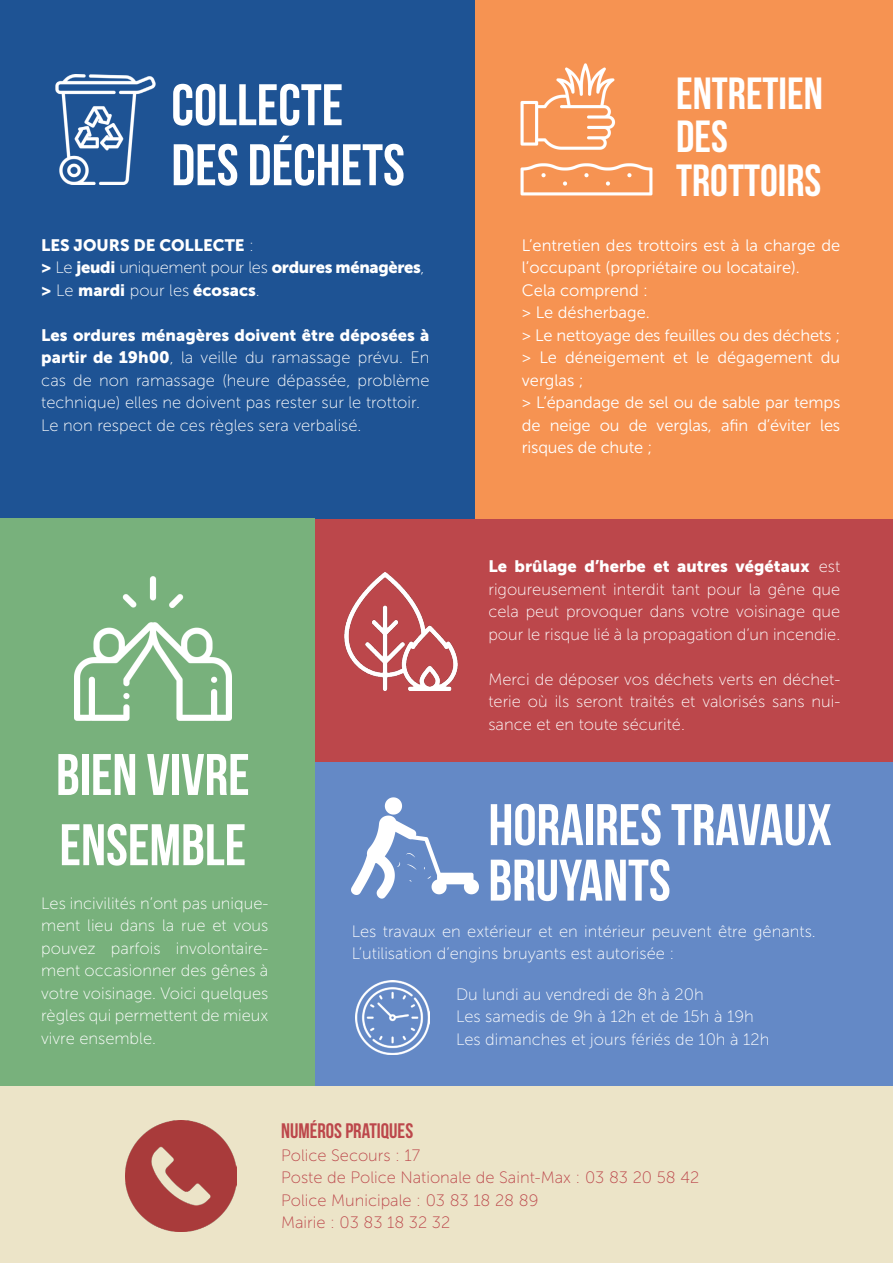
<style>
.page{position:relative;width:893px;height:1263px;background:#fff}
.page>*{position:absolute;margin:0;border:0;box-sizing:border-box;transform-origin:0 0}
.t1{font:700 58.5px/55.5px "Bebas Neue";color:#fff}
.t2{font:700 45px "Bebas Neue";color:#fff}
.t3{font:700 21px "Bebas Neue";color:#bc474b}
.t4{font:16.5px/22.5px "Museo Sans 100";color:#fff;text-align:justify}
.t5{font:16.5px/22.5px "Museo Sans 300";color:#fff}
.t6{font:16.5px "Museo Sans 100";color:#bc474b}
.t7{font:16.5px "Museo Sans 900";color:#fff}
.t8{font:16.5px "Museo Sans 900";letter-spacing:-.02em;color:#fff}
.s1{font-family:"Museo Sans 100"}
.s2{font-family:"Museo Sans 900"}
</style>
<div class="page">
<div style="left:315px;top:761px;width:578px;height:325px;background:#6489c6"></div>
<div style="left:315px;top:519px;width:578px;height:243px;background:#bc474b"></div>
<div style="left:0;top:0;width:475px;height:519px;background:#1e5394"></div>
<div style="left:0;top:519px;width:315px;height:744px;background:#78b17c"></div>
<div style="left:0;top:1086px;width:893px;height:177px;background:#ece4c8"></div>
<img style="left:75px;top:576px;width:156px;height:145px">
<img style="left:355px;top:980px;width:75px;height:75px">
<img style="left:125px;top:1121px;width:111px;height:111px">
<img style="left:351px;top:797px;width:127px;height:102px">
<img style="left:344px;top:573px;width:114px;height:117px">
<div style="left:475px;top:0;width:418px;height:519px;background:#f69352"></div>
<img style="left:55px;top:75px;width:101px;height:110px">
<img style="left:520px;top:64px;width:132px;height:132px">
<p class="t1" style="left:171px;top:77px;width:173px">COLLECTE</p>
<p class="t1" style="left:171px;top:137px;width:235px">DES DÉCHETS</p>
<p class="t7" style="left:41px;top:235px;width:214px">LES JOURS DE COLLECTE <span class="s1">:</span></p>
<p class="t8" style="left:41px;top:258px;width:385px">&gt; <span class="s1">Le</span> jeudi <span class="s1">uniquement pour les</span> ordures ménagères<span class="s1">,</span></p>
<p class="t7" style="left:41px;top:280px;width:220px">&gt; <span class="s1">Le</span> mardi <span class="s1">pour les</span> écosacs<span class="s1">.</span></p>
<p class="t4" style="left:41px;top:324px;width:390px"><span class="s2">Les ordures ménagères doivent être déposées à partir de 19h00</span>, la veille du ramassage prévu. En cas de non ramassage (heure dépassée, problème technique) elles ne doivent pas rester sur le trottoir.</p>
<p class="t4" style="left:41px;top:414px;width:322px">Le non respect de ces règles sera verbalisé.</p>
<p class="t2" style="left:676px;top:68px;width:148px">ENTRETIEN</p>
<p class="t2" style="left:676px;top:112px;width:53px">DES</p>
<p class="t2" style="left:676px;top:155px;width:147px">TROTTOIRS</p>
<p class="t5" style="left:522px;top:234px;width:320px">L’entretien des trottoirs est à la charge de l’occupant (propriétaire ou locataire).</p>
<p class="t5" style="left:522px;top:279px;width:128px">Cela comprend :</p>
<p class="t5" style="left:522px;top:301px;width:129px">&gt; Le désherbage.</p>
<p class="t5" style="left:522px;top:324px;width:320px">&gt; Le nettoyage des feuilles ou des déchets ;</p>
<p class="t5" style="left:522px;top:346px;width:320px">&gt; Le déneigement et le dégagement du verglas ;</p>
<p class="t5" style="left:522px;top:391px;width:320px;text-align:justify">&gt; L’épandage de sel ou de sable par temps de neige ou de verglas, afin d’éviter les risques de chute ;</p>
<p class="t4" style="left:488px;top:555px;width:353px"><span class="s2">Le brûlage d’herbe et autres végétaux</span> est rigoureusement interdit tant pour la gêne que cela peut provoquer dans votre voisinage que pour le risque lié à la propagation d’un incendie.</p>
<p class="t4" style="left:488px;top:668px;width:353px">Merci de déposer vos déchets verts en déchet&shy;terie où ils seront traités et valorisés sans nui&shy;sance et en toute sécurité.</p>
<p class="t1" style="left:56px;top:746px;width:195px">BIEN VIVRE</p>
<p class="t1" style="left:60px;top:816px;width:188px">ENSEMBLE</p>
<p class="t4" style="left:41px;top:892px;width:229px">Les incivilités n’ont pas unique&shy;ment lieu dans la rue et vous pouvez parfois involontaire&shy;ment occasionner des gênes à votre voisinage. Voici quelques règles qui permettent de mieux vivre ensemble.</p>
<p class="t1" style="left:488px;top:796px;width:345px">HORAIRES TRAVAUX<br>BRUYANTS</p>
<p class="t4" style="left:352px;top:920px;width:465px">Les travaux en extérieur et en intérieur peuvent être gênants.<br>L’utilisation d’engins bruyants est autorisée :</p>
<p class="t4" style="left:456px;top:983px;width:249px">Du lundi au vendredi de 8h à 20h</p>
<p class="t4" style="left:456px;top:1006px;width:299px">Les samedis de 9h à 12h et de 15h à 19h</p>
<p class="t4" style="left:456px;top:1028px;width:315px">Les dimanches et jours fériés de 10h à 12h</p>
<p class="t3" style="left:281px;top:1119px;width:134px">NUMÉROS PRATIQUES</p>
<p class="t6" style="left:281px;top:1146px;width:141px">Police Secours : 17</p>
<p class="t6" style="left:281px;top:1168px;width:420px">Poste de Police Nationale de Saint-Max : 03 83 20 58 42</p>
<p class="t6" style="left:281px;top:1191px;width:259px">Police Municipale : 03 83 18 28 89</p>
<p class="t6" style="left:281px;top:1213px;width:171px">Mairie : 03 83 18 32 32</p>
</div>
